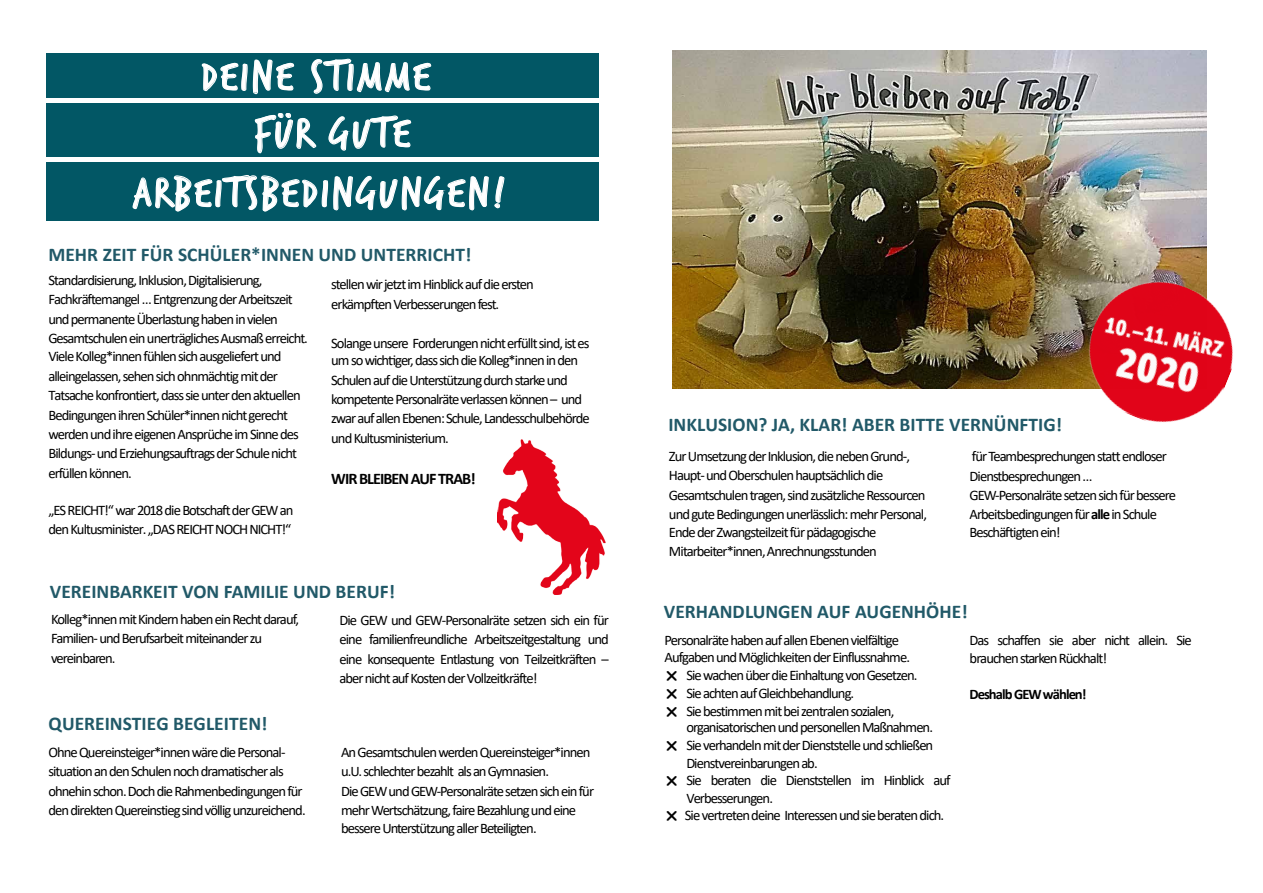
<style>
.page{position:relative;width:1263px;height:893px;background:#fff}
.page>*{position:absolute;margin:0;border:0;box-sizing:border-box;transform-origin:0 0}
.t1{font:44.4px/59.6px "Trash Hand";letter-spacing:.07em;color:#fff;text-align:center}
.t2{font:700 19.5px "Calibri";color:#215968}
.t3{font:700 16.2px "Calibri";letter-spacing:-.06em;color:#000}
.t4{font:14.55px/19.5px "Calibri";letter-spacing:-.065em;color:#000}
.t5{font:700 14.55px "Calibri";letter-spacing:-.065em;color:#000}
.s1{font-weight:700}
</style>
<div class="page">
<div style="left:46px;top:53px;width:552px;height:45px;background:#025765"></div>
<div style="left:46px;top:103px;width:552px;height:54px;background:#025765"></div>
<div style="left:46px;top:162px;width:552px;height:58px;background:#025765"></div>
<img style="left:498px;top:439px;width:108px;height:156px">
<img style="left:673px;top:50px;width:533px;height:338px">
<img style="left:1068px;top:261px;width:153px;height:129px">
<img style="left:1102px;top:390px;width:100px;height:33px">
<img style="left:1202px;top:315px;width:31px;height:96px">
<h1 class="t1" style="left:201px;top:49px;width:230px">DEINE STIMME</h1>
<h1 class="t1" style="left:133px;top:105px;width:373px">FÜR GUTE<br>ARBEITSBEDINGUNGEN!</h1>
<h2 class="t2" style="left:48px;top:241px;width:424px">MEHR ZEIT FÜR SCHÜLER*INNEN UND UNTERRICHT!</h2>
<p class="t4" style="left:48px;top:270px;width:261px">Standardisierung, Inklusion, Digitalisierung, Fachkräftemangel … Entgrenzung der Arbeitszeit und permanente Überlastung haben in vielen Gesamtschulen ein unerträgliches Ausmaß erreicht.</p>
<p class="t4" style="left:48px;top:346px;width:254px">Viele Kolleg*innen fühlen sich ausgeliefert und alleingelassen, sehen sich ohnmächtig mit der Tatsache konfrontiert, dass sie unter den aktuellen Bedingungen ihren Schüler*innen nicht gerecht werden und ihre eigenen Ansprüche im Sinne des Bildungs-und Erziehungsauftrags der Schule nicht erfüllen können.</p>
<p class="t4" style="left:48px;top:500px;width:246px">„ES REICHT!“ war 2018 die Botschaft der GEW an den Kultusminister. „DAS REICHT NOCH NICHT!“</p>
<p class="t4" style="left:331px;top:274px;width:204px">stellen wir jetzt im Hinblick auf die ersten erkämpjen Verbesserungen fest.</p>
<p class="t4" style="left:331px;top:334px;width:260px;line-height:17.5px">Solange unsere Forderungen nicht erfüllt sind, ist es um so wichGger, dass sich die Kolleg*innen in den</p>
<p class="t4" style="left:331px;top:370px;width:260px">Schulen auf die Unterstützung durch starke und kompetente Personalräte verlassen können – und zwar auf allen Ebenen: Schule, Landesschulbehörde und Kultusministerium.</p>
<p class="t3" style="left:331px;top:467px;width:146px">WIR BLEIBEN AUF TRAB!</p>
<h2 class="t2" style="left:50px;top:577px;width:347px">VEREINBARKEIT VON FAMILIE UND BERUF!</h2>
<p class="t4" style="left:51px;top:609px;width:249px">Kolleg*innen mit Kindern haben ein Recht darauf,<br>Familien-und Berufsarbeit miteinander zu vereinbaren.</p>
<h2 class="t2" style="left:49px;top:710px;width:220px">QUEREINSTIEG BEGLEITEN!</h2>
<p class="t4" style="left:48px;top:742px;width:259px">Ohne Quereinsteiger*innen wäre die Personal&shy;situation an den Schulen noch dramatischer als ohnehin schon. Doch die Rahmenbedingungen für den direkten Quereinstieg sind völlig unzureichend.</p>
<p class="t4" style="left:339px;top:610px;width:271px;text-align:justify">Die GEW und GEW-Personalräte setzen sich ein für eine familienfreundliche Arbeitszeitgestaltung und eine konsequente Entlastung von Teilzeitkräften – abernichtaufKosten derVollzeitkräfte!</p>
<p class="t4" style="left:341px;top:742px;width:255px">An Gesamtschulen werden Quereinsteiger*innen u.U. schlechter bezahlt als an Gymnasien.<br>Die GEW und GEW-Personalräte setzen sich ein für mehr Wertschätzung, faire Bezahlung und eine</p>
<p class="t4" style="left:341px;top:818px;width:197px">bessere Unterstützung aller Beteiligten.</p>
<h2 class="t2" style="left:668px;top:411px;width:395px">INKLUSION? JA, KLAR! ABER BITTE VERNÜNFTIG!</h2>
<p class="t4" style="left:669px;top:446px;width:259px">Zur Umsetzung der Inklusion, die neben Grund-, Haupt-und Oberschulen hauptsächlich die Gesamtschulen tragen, sind zusätzliche Ressourcen und gute Bedingungen unerlässlich: mehr Personal,</p>
<p class="t4" style="left:669px;top:522px;width:209px">Ende der Zwangsteilzeit für pädagogische<br>Mitarbeiter*innen, Anrechnungsstunden</p>
<p class="t4" style="left:969px;top:446px;width:208px">für Teambesprechungen staq endloser Dienstbesprechungen … GEW-Personalräte setzen sich für bessere Arbeitsbedingungen für <span class="s1">alle</span>in Schule</p>
<p class="t4" style="left:969px;top:522px;width:93px">Beschäjigten ein!</p>
<h2 class="t2" style="left:664px;top:598px;width:305px">VERHANDLUNGEN AUF AUGENHÖHE!</h2>
<p class="t4" style="left:664px;top:630px;width:236px">Personalräte haben auf allen Ebenen vielfältige</p>
<p class="t4" style="left:664px;top:647px;width:247px">Aufgaben und Möglichkeiten der Einflussnahme.</p>
<p class="t4" style="left:686px;top:665px;width:233px">Sie wachen über die Einhaltung von Gesetzen.</p>
<p class="t4" style="left:686px;top:683px;width:169px">Sie achten auf Gleichbehandlung.</p>
<p class="t4" style="left:686px;top:701px;width:209px">Sie bestimmen mit bei zentralen sozialen,</p>
<p class="t4" style="left:686px;top:718px;width:266px;line-height:17.9px">organisatorischen und personellen Maßnahmen.<br>Sie verhandeln mit der Dienststelle und schließen Dienstvereinbarungen ab.<br>Sie beraten die Dienststellen im Hinblick auf Verbesserungen.</p>
<p class="t4" style="left:685px;top:805px;width:261px">Sie vertreten deine Interessenund sie beraten dich.</p>
<p class="t4" style="left:969px;top:631px;width:224px;line-height:17.9px">Das schaffen sie aber nicht allein. Sie brauchen starken Rückhalt!</p>
<p class="t5" style="left:969px;top:684px;width:119px">Deshalb GEW wählen!</p>
</div>
